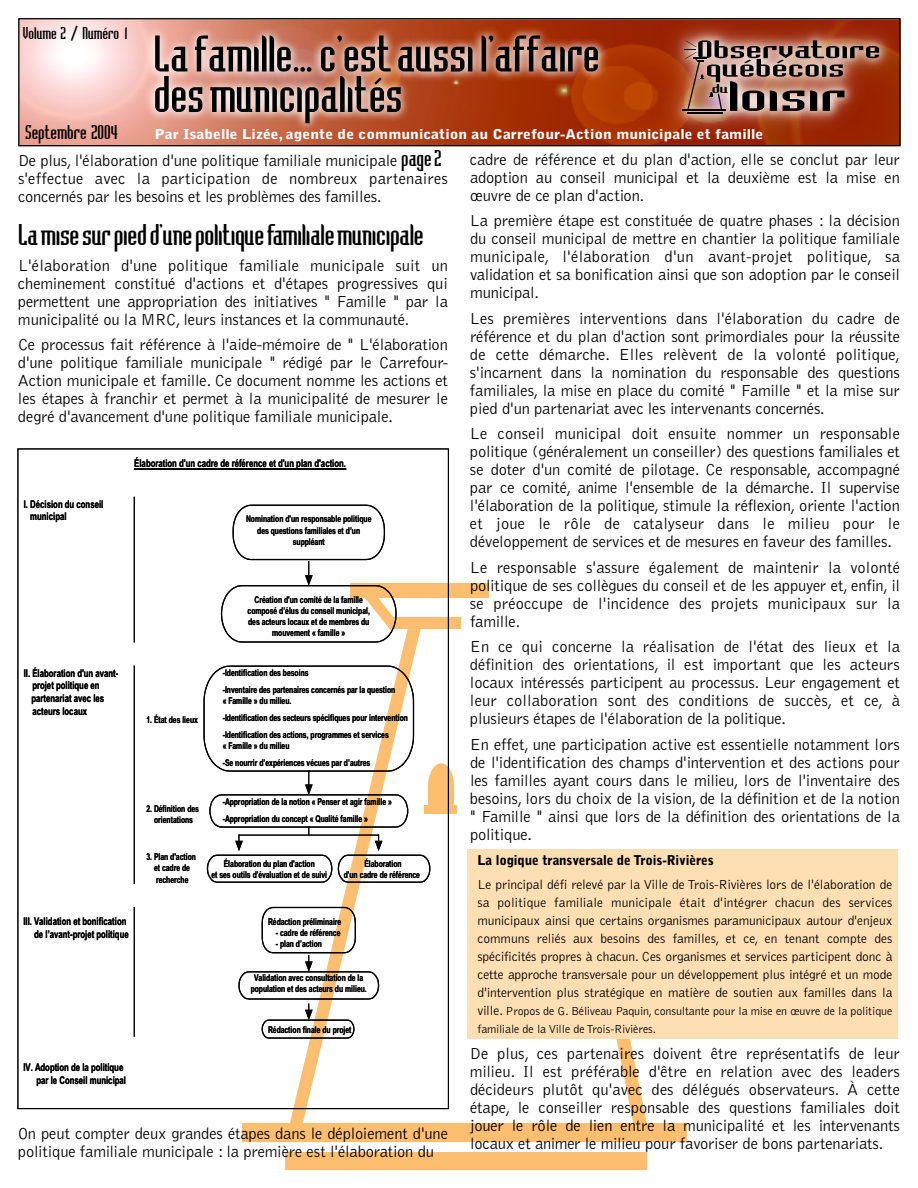
<style>
.page{position:relative;width:918px;height:1188px;background:#fff}
.page>*{position:absolute;margin:0;border:0;box-sizing:border-box;transform-origin:0 0}
.t1{font:111px "Badloc ICG Compression";color:#000;scale:.79 1}
.t2{font:66.6px "Badloc ICG Compression";color:#000;scale:.79 1}
.t3{font:54px/40.5px "Badloc ICG";color:#000}
.t4{font:33.3px "Badloc ICG Compression";color:#000;scale:.79 1}
.t5{font:31.5px "Badloc ICG";letter-spacing:-.01em;color:#000}
.t6{font:21px "Badloc ICG";color:#000}
.t7{font:18px "Badloc ICG";color:#000}
.t8{font:300 16.5px/18px "Bell Gothic";letter-spacing:-.01em;color:#000;text-align:justify}
.t9{font:300 13.5px/18px "Bell Gothic";letter-spacing:-.01em;color:#000;text-align:justify}
.t10{font:900 13.5px "Bell Gothic";color:#fff;scale:1.17 1}
.t11{font:900 13.5px "Bell Gothic";letter-spacing:-.01em;color:#000}
.t12{font:300 12px/18px "Bell Gothic";letter-spacing:-.01em;color:#000}
.t13{font:700 10.8px/12.9px "Arial";letter-spacing:.005em;color:#000;text-align:right;scale:.72 1}
.t14{font:700 9.45px/11.2px "Arial";color:#000;text-align:center;scale:.72 1}
.s1{font-family:"Badloc ICG";font-weight:400;font-size:24px}
.s2{font-size:13.5px}
</style>
<div class="page">
<div style="left:350px;top:583px;width:139px;height:14px;background:#fdbf6f"></div>
<div style="left:243px;top:1123px;width:444px;height:19px;background:#fdbf6f"></div>
<div style="left:389px;top:618px;width:72px;height:11px;background:#fdbf6f"></div>
<div style="left:428px;top:763px;width:26px;height:46px;background:#fdbf6f;border-radius:50%"></div>
<div style="left:424px;top:806px;width:33px;height:8px;background:#fdbf6f"></div>
<div style="left:446px;top:785px;width:8px;height:22px;background:#fdbf6f"></div>
<svg style="left:616px;top:1039px;width:31px;height:84px"></svg>
<div style="left:286px;top:1152px;width:361px;height:18px;background:#fdbf6f"></div>
<div style="left:468px;top:850px;width:430px;height:189px;background:#fedeb3"></div>
<img style="left:20px;top:20px;width:629px;height:127px">
<img style="left:679px;top:18px;width:221px;height:129px">
<hr style="left:683px;top:110px;width:43px;height:1px;background:#000">
<svg style="left:684px;top:40px;width:38px;height:70px;background:#bf9282"></svg>
<hr style="left:687px;top:112px;width:35px;height:2px;background:#000">
<img style="left:140px;top:18px;width:542px;height:120px">
<svg style="left:17px;top:448px;width:432px;height:662px"></svg>
<hr style="left:134px;top:469px;width:212px;height:1px;background:#000">
<svg style="left:238px;top:906px;width:142px;height:133px"></svg>
<svg style="left:220px;top:504px;width:177px;height:139px"></svg>
<svg style="left:203px;top:665px;width:228px;height:218px"></svg>
<hr style="left:134px;top:666px;width:1px;height:217px;background:#000">
<hr style="left:134px;top:907px;width:1px;height:129px;background:#000">
<hr style="left:134px;top:497px;width:1px;height:145px;background:#000">
<p class="t7" style="left:23px;top:24px;width:106px">Volume 2 / Numéro 1</p>
<p class="t6" style="left:25px;top:121px;width:94px">Septembre 2004</p>
<h3 class="t3" style="left:153px;top:33px;width:448px">Lafamille…c'estaussil'affaire desmunicipalités</h3>
<p class="t10" style="left:154px;top:126px;width:522px">Par Isabelle Lizée, agente de communication au Carrefour-Action municipale et famille</p>
<h2 class="t2" style="left:697px;top:8px;width:235px">Observatoire</h2>
<h1 class="t1" style="left:727px;top:28px;width:152px">loisir</h1>
<h2 class="t2" style="left:705px;top:27px;width:177px">québécois</h2>
<h3 class="t4" style="left:712px;top:68px;width:23px">du</h3>
<p class="t8" style="left:18px;top:151px;width:884px;text-align:left">De plus, l'élaboration d'une politique familiale municipale <span class="s1">page2</span> cadre de référence et du plan d'action, elle se conclut par leur s'effectue avec la participation de nombreux partenaires<br>concernés par les besoins et les problèmes des familles.</p>
<h3 class="t5" style="left:18px;top:218px;width:407px">Lamisesurpiedd'unepolitiquefamilialemunicipale</h3>
<p class="t8" style="left:18px;top:257px;width:432px">L'élaboration d'une politique familiale municipale suit un cheminement constitué d'actions et d'étapes progressives qui permettent une appropriation des initiatives " Famille " par la municipalité ou la MRC, leurs instances et la communauté.</p>
<p class="t8" style="left:18px;top:336px;width:432px">Ce processus fait référence à l'aide-mémoire de " L'élaboration d'une politique familiale municipale " rédigé par le Carrefour-Action municipale et famille. Ce document nomme les actions et les étapes à franchir et permet à la municipalité de mesurer le degré d'avancement d'une politique familiale municipale.</p>
<p class="t8" style="left:470px;top:169px;width:432px">adoption au conseil municipal et la deuxième est la mise en œuvre de ce plan d'action.</p>
<p class="t8" style="left:470px;top:212px;width:432px">La première étape est constituée de quatre phases : la décision du conseil municipal de mettre en chantier la politique familiale municipale, l'élaboration d'un avant-projet politique, sa validation et sa bonification ainsi que son adoption par le conseil municipal.</p>
<p class="t8" style="left:470px;top:310px;width:432px">Les premières interventions dans l'élaboration du cadre de référence et du plan d'action sont primordiales pour la réussite de cette démarche. Elles relèvent de la volonté politique, s'incarnent dans la nomination du responsable des questions familiales, la mise en place du comité " Famille " et la mise sur pied d'un partenariat avec les intervenants concernés.</p>
<p class="t8" style="left:470px;top:425px;width:432px">Le conseil municipal doit ensuite nommer un responsable politique (généralement un conseiller) des questions familiales et se doter d'un comité de pilotage. Ce responsable, accompagné par ce comité, anime l'ensemble de la démarche. Il supervise l'élaboration de la politique, stimule la réflexion, oriente l'action et joue le rôle de catalyseur dans le milieu pour le développement de services et de mesures en faveur des familles.</p>
<p class="t8" style="left:470px;top:559px;width:432px">Le responsable s'assure également de maintenir la volonté politique de ses collègues du conseil et de les appuyer et, enfin, il se préoccupe de l'incidence des projets municipaux sur la famille.</p>
<p class="t8" style="left:470px;top:638px;width:432px">En ce qui concerne la réalisation de l'état des lieux et la définition des orientations, il est important que les acteurs locaux intéressés participent au processus. Leur engagement et leur collaboration sont des conditions de succès, et ce, à plusieurs étapes de l'élaboration de la politique.</p>
<p class="t8" style="left:470px;top:736px;width:432px">En effet, une participation active est essentielle notamment lors de l'identification des champs d'intervention et des actions pour les familles ayant cours dans le milieu, lors de l'inventaire des besoins, lors du choix de la vision, de la définition et de la notion " Famille " ainsi que lors de la définition des orientations de la politique.</p>
<p class="t11" style="left:477px;top:853px;width:238px">La logique transversale de Trois-Rivières</p>
<p class="t9" style="left:477px;top:876px;width:417px">Le principal défi relevé par la Ville de Trois-Rivières lors de l'élaboration de sa politique familiale municipale était d'intégrer chacun des services municipaux ainsi que certains organismes paramunicipaux autour d'enjeux communs reliés aux besoins des familles, et ce, en tenant compte des spécificités propres à chacun. Ces organismes et services participent donc à cette approche transversale pour un développement plus intégré et un mode d'intervention plus stratégique en matière de soutien aux familles dans la</p>
<p class="t12" style="left:477px;top:1003px;width:417px"><span class="s2">ville.</span> Propos de G. Béliveau Paquin, consultante pour la mise en œuvre de la politique familiale de la Ville de Trois-Rivières.</p>
<p class="t8" style="left:470px;top:1045px;width:432px">De plus, ces partenaires doivent être représentatifs de leur milieu. Il est préférable d'être en relation avec des leaders décideurs plutôt qu'avec des délégués observateurs. À cette étape, le conseiller responsable des questions familiales doit jouer le rôle de lien entre la municipalité et les intervenants locaux et animer le milieu pour favoriser de bons partenariats.</p>
<p class="t13" style="left:134px;top:457px;width:296px">Élaboration d'un cadre de référence et d'un plan d'action.</p>
<p class="t13" style="left:30px;top:497px;width:103px;text-align:left;text-indent:-7px">I. Décision du conseil municipal</p>
<p class="t14" style="left:246px;top:513px;width:176px">Nomination d'un responsable politique des questions familiales et d’un suppléant</p>
<p class="t14" style="left:248px;top:594px;width:171px">Création d'un comité de la famille composé d’élus du conseil municipal, des acteurs locaux et de membres du mouvement « famille »</p>
<p class="t13" style="left:31px;top:666px;width:122px;text-align:left;text-indent:-8px">II. Élaboration d'un avant&shy;projet politique en partenariat avec les acteurs locaux</p>
<p class="t14" style="left:223px;top:664px;width:241px;line-height:17px;text-align:left">-Identification des besoins<br>-Inventaire des partenaires concernés par la question</p>
<p class="t14" style="left:223px;top:692px;width:259px;line-height:17px;text-align:left">« Famille » du milieu.<br>-Identification des secteurs spécifiques pour intervention -Identification des actions, programmes et services</p>
<p class="t14" style="left:223px;top:737px;width:207px;line-height:17px;text-align:left">« Famille » du milieu<br>-Se nourrir d’expériences vécues par d’autres</p>
<p class="t14" style="left:223px;top:793px;width:237px;line-height:17px;text-align:left">-Appropriation de la notion « Penser et agir famille » -Appropriation du concept « Qualité famille »</p>
<p class="t14" style="left:146px;top:715px;width:73px">1. État des lieux</p>
<p class="t14" style="left:146px;top:803px;width:75px">2. Définition des orientations</p>
<p class="t14" style="left:146px;top:851px;width:70px">3. Plan d'action et cadre de recherche</p>
<p class="t14" style="left:211px;top:858px;width:162px">Élaboration du plan d'action<br>et ses outils d'évaluation et de suivi</p>
<p class="t14" style="left:344px;top:858px;width:107px">Élaboration<br>d'un cadre de référence</p>
<p class="t13" style="left:23px;top:915px;width:148px">III. Validation et bonification de l’avant-projet politique</p>
<p class="t14" style="left:268px;top:916px;width:103px">Rédaction préliminaire</p>
<p class="t14" style="left:276px;top:927px;width:91px">- cadre de référence</p>
<p class="t14" style="left:276px;top:938px;width:66px">- plan d’action</p>
<p class="t14" style="left:251px;top:972px;width:163px">Validation avec consultation de la population et des acteurs du milieu.</p>
<p class="t14" style="left:268px;top:1024px;width:117px">Rédaction finale du projet</p>
<p class="t13" style="left:23px;top:1061px;width:144px">IV. Adoption de la politique par le Conseil municipal</p>
<p class="t8" style="left:18px;top:1125px;width:432px">On peut compter deux grandes étapes dans le déploiement d'une politique familiale municipale : la première est l'élaboration du</p>
</div>
